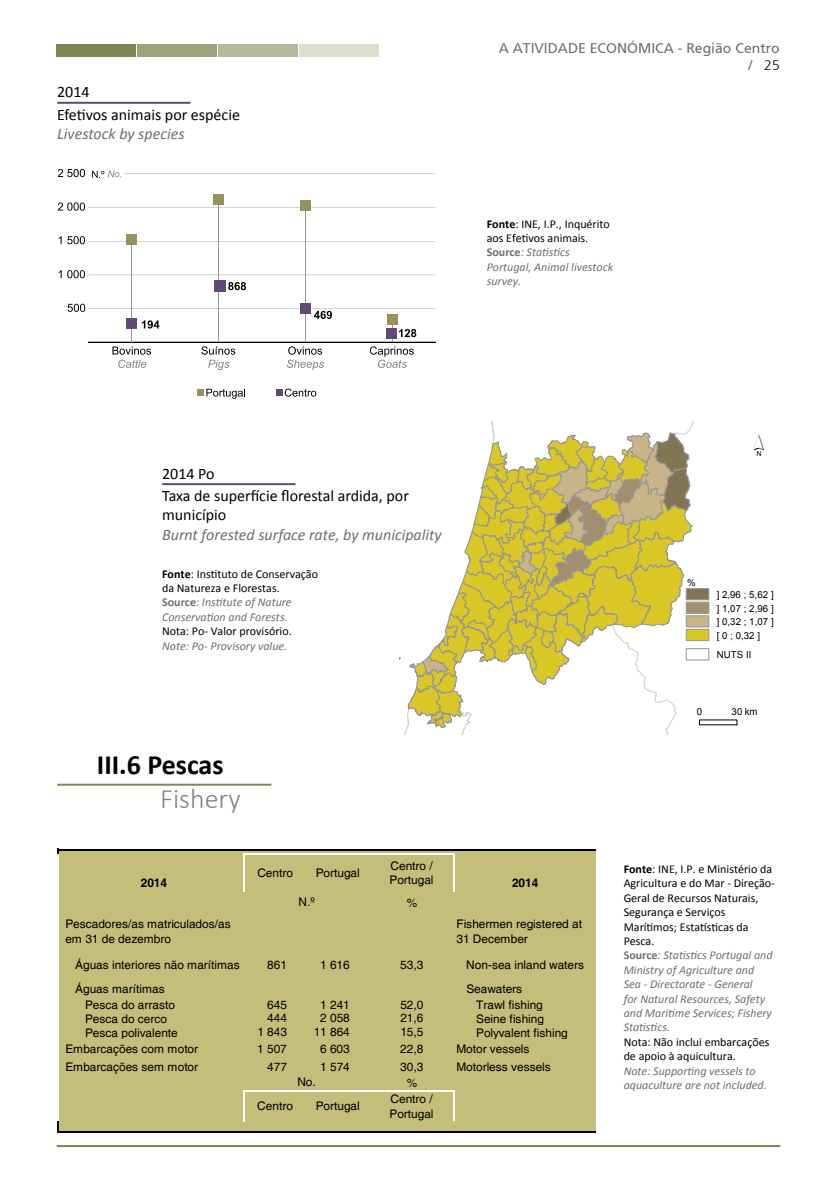
<style>
.page{position:relative;width:837px;height:1191px;background:#fff}
.page>*{position:absolute;margin:0;border:0;box-sizing:border-box;transform-origin:0 0}
.t1{font:30.8px "ESRI North";color:#000}
.t2{font:700 28px "Calibri";color:#000}
.t3{font:300 28px "Calibri";color:#808285}
.t4{font:16px/19.2px "Calibri";color:#000}
.t5{font:italic 16px "Calibri";color:#6d6e71}
.t6{font:14px "Frutiger Roman";color:#6d6e71}
.t7{font:300 14px "Frutiger";color:#000}
.t8{font:italic 12px/14.4px "Calibri";color:#6d6e71}
.t9{font:12px/14.4px "Calibri";color:#000}
.t10{font:11.8px/14.8px "Helvetica";color:#000}
.t11{font:700 11.8px "Helvetica";color:#000}
.t12{font:9.6px/13.6px "Arial";letter-spacing:.005em;color:#000;text-align:justify}
.s1{font-family:"Frutiger Roman";font-weight:400;color:#6d6e71}
.s2{font-weight:700;font-style:normal;color:#000}
.s3{font-style:normal;color:#000}
.s4{font-weight:700;font-style:normal}
.s5{font-weight:700}
.s6{font-weight:700;color:#6d6e71}
.s7{font-style:italic;color:#6d6e71}
</style>
<div class="page">
<div style="left:57px;top:44px;width:79px;height:12px;background:#7c8854"></div>
<div style="left:138px;top:44px;width:79px;height:12px;background:#9da37d"></div>
<div style="left:219px;top:44px;width:79px;height:12px;background:#b5b89b"></div>
<div style="left:299px;top:44px;width:79px;height:12px;background:#ddddd0"></div>
<hr style="left:57px;top:1145px;width:723px;height:2px;background:#7c8854">
<hr style="left:57px;top:102px;width:133px;height:2px;background:#604a7b">
<hr style="left:162px;top:483px;width:133px;height:2px;background:#604a7b">
<svg style="left:399px;top:421px;width:303px;height:313px"></svg>
<div style="left:686px;top:648px;width:22px;height:12px;border:1px solid #95979a"></div>
<div style="left:686px;top:588px;width:22px;height:12px;background:#827453;border:1px solid #95979a"></div>
<div style="left:686px;top:602px;width:22px;height:11px;background:#a28f6f;border:1px solid #95979a"></div>
<div style="left:686px;top:616px;width:22px;height:11px;background:#c8b488;border:1px solid #95979a"></div>
<div style="left:686px;top:629px;width:22px;height:11px;background:#d9c726;border:1px solid #95979a"></div>
<hr style="left:57px;top:783px;width:214px;height:2px;background:#7c8854">
<div style="left:59px;top:850px;width:536px;height:282px;background:#c5be7b"></div>
<hr style="left:243px;top:853px;width:1px;height:39px;background:#fff">
<hr style="left:244px;top:1090px;width:61px;height:1px;background:#fff">
<hr style="left:305px;top:1090px;width:63px;height:1px;background:#fff">
<hr style="left:453px;top:854px;width:1px;height:38px;background:#fff">
<hr style="left:243px;top:1090px;width:1px;height:31px;background:#fff">
<hr style="left:453px;top:1091px;width:1px;height:30px;background:#fff">
<hr style="left:59px;top:849px;width:536px;height:1px;background:#000">
<hr style="left:244px;top:853px;width:210px;height:1px;background:#fff">
<hr style="left:368px;top:1090px;width:86px;height:1px;background:#fff">
<hr style="left:59px;top:1131px;width:536px;height:1px;background:#000">
<hr style="left:88px;top:174px;width:347px;height:1px;background:#939598">
<hr style="left:88px;top:207px;width:347px;height:1px;background:#939598">
<hr style="left:88px;top:241px;width:347px;height:1px;background:#939598">
<hr style="left:88px;top:275px;width:347px;height:1px;background:#939598">
<hr style="left:131px;top:243px;width:1px;height:99px;background:#969696">
<hr style="left:218px;top:200px;width:1px;height:142px;background:#969696">
<hr style="left:305px;top:202px;width:1px;height:140px;background:#969696">
<div style="left:127px;top:234px;width:10px;height:10px;background:#96915e"></div>
<div style="left:213px;top:194px;width:10px;height:11px;background:#96915e"></div>
<div style="left:300px;top:200px;width:10px;height:11px;background:#96915e"></div>
<div style="left:214px;top:280px;width:11px;height:11px;background:#614a7a"></div>
<div style="left:300px;top:303px;width:11px;height:11px;background:#614a7a"></div>
<svg style="left:228px;top:282px;width:18px;height:8px"></svg>
<svg style="left:59px;top:270px;width:26px;height:8px"></svg>
<svg style="left:59px;top:236px;width:26px;height:8px"></svg>
<svg style="left:58px;top:202px;width:27px;height:9px"></svg>
<svg style="left:58px;top:169px;width:27px;height:8px"></svg>
<svg style="left:67px;top:304px;width:368px;height:66px"></svg>
<div style="left:87px;top:167px;width:37px;height:15px;background:#fff"></div>
<svg style="left:92px;top:170px;width:29px;height:8px"></svg>
<svg style="left:197px;top:389px;width:48px;height:10px"></svg>
<svg style="left:276px;top:388px;width:40px;height:8px"></svg>
<h3 class="t4" style="left:57px;top:82px;width:34px">2014</h3>
<h3 class="t4" style="left:57px;top:105px;width:184px">Efetivos animais por espécie</h3>
<h3 class="t5" style="left:57px;top:123px;width:129px">Livestock by species</h3>
<p class="t6" style="left:498px;top:40px;width:282px">A ATIVIDADE ECONÓMICA - Região Centro</p>
<p class="t7" style="left:748px;top:57px;width:33px"><span class="s1">/</span> 25</p>
<p class="t8" style="left:486px;top:216px;width:128px"><span class="s2">Fonte</span><span class="s3">: INE, I.P., Inquérito aos Efetivos animais.<br></span><span class="s4">Source</span>: Statistics<br>Portugal, Animal livestock survey.</p>
<h3 class="t4" style="left:162px;top:464px;width:54px">2014 Po</h3>
<h3 class="t4" style="left:162px;top:486px;width:248px">Taxa de superfície florestal ardida, por município</h3>
<h3 class="t5" style="left:162px;top:523px;width:281px">Burnt forested surface rate, by municipality</h3>
<p class="t9" style="left:162px;top:566px;width:157px"><span class="s5">Fonte</span>: Instituto de Conservação da Natureza e Florestas.<br><span class="s6">Source</span><span class="s7">: Institute of Nature<br>Conservation and Forests.</span></p>
<p class="t9" style="left:162px;top:624px;width:131px">Nota: Po- Valor provisório.</p>
<p class="t8" style="left:162px;top:638px;width:127px">Note: Po- Provisory value.</p>
<h2 class="t2" style="left:97px;top:747px;width:128px">III.6 Pescas</h2>
<h2 class="t3" style="left:160px;top:781px;width:82px">Fishery</h2>
<h1 class="t1" style="left:753px;top:427px;width:12px">´</h1>
<p class="t12" style="left:686px;top:576px;width:10px">%</p>
<p class="t12" style="left:716px;top:588px;width:58px">] 2,96 ; 5,62 ] ] 1,07 ; 2,96 ] ] 0,32 ; 1,07 ] [0;0,32]</p>
<p class="t12" style="left:716px;top:648px;width:36px">NUTS II</p>
<p class="t12" style="left:696px;top:705px;width:7px">0</p>
<p class="t12" style="left:731px;top:705px;width:28px">30 km</p>
<p class="t10" style="left:257px;top:866px;width:37px">Centro</p>
<p class="t10" style="left:315px;top:866px;width:46px">Portugal</p>
<p class="t10" style="left:389px;top:858px;width:46px">Centro /<br>Portugal</p>
<p class="t10" style="left:406px;top:895px;width:12px">%</p>
<p class="t11" style="left:141px;top:876px;width:28px">2014</p>
<p class="t11" style="left:512px;top:876px;width:28px">2014</p>
<p class="t10" style="left:298px;top:895px;width:18px">N.º</p>
<p class="t10" style="left:65px;top:917px;width:167px">Pescadores/as matriculados/as em 31 de dezembro</p>
<p class="t10" style="left:456px;top:917px;width:127px">Fishermen registered at<br>31 December</p>
<p class="t10" style="left:75px;top:957px;width:166px">Águas interiores não marítimas</p>
<p class="t10" style="left:267px;top:957px;width:21px">861</p>
<p class="t10" style="left:320px;top:957px;width:31px">1 616</p>
<p class="t10" style="left:400px;top:957px;width:25px">53,3</p>
<p class="t10" style="left:466px;top:957px;width:119px">Non-sea inland waters</p>
<p class="t10" style="left:75px;top:981px;width:91px">Águas marítimas</p>
<p class="t10" style="left:466px;top:981px;width:57px">Seawaters</p>
<p class="t10" style="left:85px;top:997px;width:91px">Pesca do arrasto</p>
<p class="t10" style="left:267px;top:997px;width:21px">645</p>
<p class="t10" style="left:320px;top:997px;width:31px">1 241</p>
<p class="t10" style="left:400px;top:997px;width:25px">52,0</p>
<p class="t10" style="left:476px;top:997px;width:68px">Trawl fishing</p>
<p class="t10" style="left:85px;top:1011px;width:83px">Pesca do cerco</p>
<p class="t10" style="left:267px;top:1011px;width:21px">444</p>
<p class="t10" style="left:320px;top:1011px;width:31px">2 058</p>
<p class="t10" style="left:400px;top:1011px;width:25px">21,6</p>
<p class="t10" style="left:476px;top:1011px;width:69px">Seine fishing</p>
<p class="t10" style="left:85px;top:1025px;width:94px">Pesca polivalente</p>
<p class="t10" style="left:257px;top:1025px;width:31px">1 843</p>
<p class="t10" style="left:313px;top:1025px;width:38px">11 864</p>
<p class="t10" style="left:400px;top:1025px;width:25px">15,5</p>
<p class="t10" style="left:476px;top:1025px;width:93px">Polyvalent fishing</p>
<p class="t10" style="left:65px;top:1042px;width:134px">Embarcações com motor</p>
<p class="t10" style="left:257px;top:1042px;width:31px">1 507</p>
<p class="t10" style="left:320px;top:1042px;width:31px">6 603</p>
<p class="t10" style="left:400px;top:1042px;width:25px">22,8</p>
<p class="t10" style="left:456px;top:1042px;width:75px">Motor vessels</p>
<p class="t10" style="left:65px;top:1059px;width:134px">Embarcações sem motor</p>
<p class="t10" style="left:267px;top:1059px;width:21px">477</p>
<p class="t10" style="left:320px;top:1059px;width:31px">1 574</p>
<p class="t10" style="left:400px;top:1059px;width:25px">30,3</p>
<p class="t10" style="left:456px;top:1059px;width:96px">Motorless vessels</p>
<p class="t10" style="left:406px;top:1075px;width:12px">%</p>
<p class="t10" style="left:257px;top:1099px;width:37px">Centro</p>
<p class="t10" style="left:315px;top:1099px;width:46px">Portugal</p>
<p class="t10" style="left:389px;top:1091px;width:46px">Centro /<br>Portugal</p>
<p class="t10" style="left:297px;top:1075px;width:20px">No.</p>
<p class="t8" style="left:623px;top:861px;width:153px"><span class="s2">Fonte</span><span class="s3">: INE, I.P. e Ministério da<br>Agricultura e do Mar - Direção-<br>Geral de Recursos Naturais,<br>Segurança e Serviços<br>Marítimos; Estatísticas da<br>Pesca.<br></span><span class="s4">Source</span>: Statistics Portugal and<br>Ministry of Agriculture and<br>Sea - Directorate - General<br>for Natural Resources, Safety and Maritime Services; Fishery<br>Statistics.</p>
<p class="t9" style="left:623px;top:1034px;width:147px">Nota: Não inclui embarcações de apoio à aquicultura.</p>
<p class="t8" style="left:623px;top:1063px;width:145px">Note: Supporting vessels to aquaculture are not included.</p>
</div>
